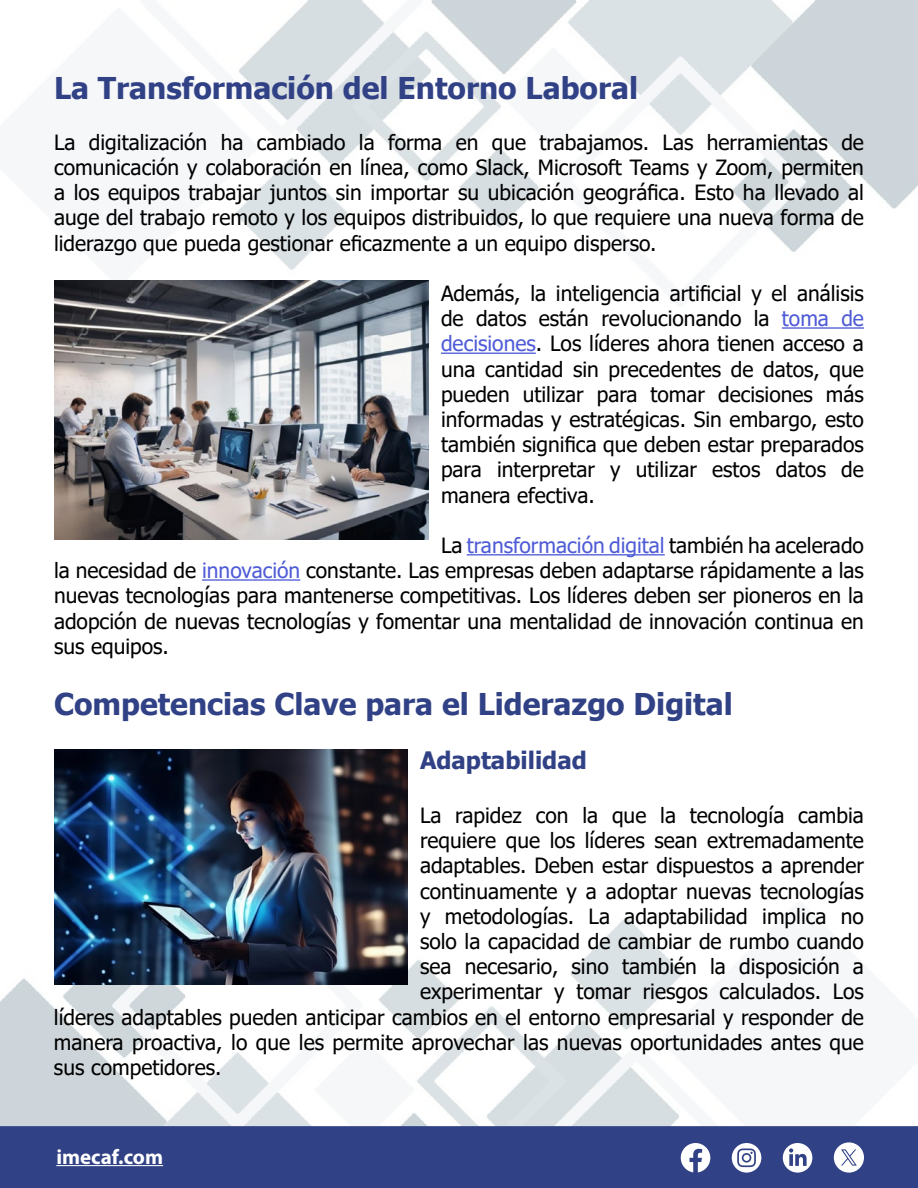
<style>
.page{position:relative;width:918px;height:1188px;background:#fff}
.page>*{position:absolute;margin:0;border:0;box-sizing:border-box;transform-origin:0 0}
.t1{font:700 30px "Tahoma";color:#314185}
.t2{font:700 24px "Tahoma";color:#314185}
.t3{font:21px/25.2px "Tahoma";color:#000;text-align:justify}
.t4{font:700 21px "Myriad Pro";color:#fff}
.s1{color:#4f5cd6}
</style>
<div class="page">
<img style="left:0;top:0;width:918px;height:1126px">
<div style="left:0;top:1126px;width:918px;height:62px;background:#314185;border:2px solid #314185"></div>
<svg style="left:917px;top:1126px;width:1px;height:62px"></svg>
<hr style="left:56px;top:1165px;width:107px;height:1px;background:#fff">
<svg style="left:681px;top:1143px;width:29px;height:29px"></svg>
<svg style="left:732px;top:1143px;width:29px;height:30px"></svg>
<svg style="left:783px;top:1143px;width:29px;height:30px"></svg>
<svg style="left:834px;top:1142px;width:30px;height:31px"></svg>
<hr style="left:782px;top:327px;width:82px;height:2px;background:#4f5cd6">
<hr style="left:441px;top:353px;width:95px;height:1px;background:#4f5cd6">
<hr style="left:467px;top:554px;width:198px;height:1px;background:#4f5cd6">
<hr style="left:202px;top:579px;width:98px;height:2px;background:#4f5cd6">
<img style="left:54px;top:281px;width:375px;height:258px">
<img style="left:55px;top:749px;width:352px;height:236px">
<h1 class="t1" style="left:54px;top:68px;width:586px">La Transformación del Entorno Laboral</h1>
<p class="t3" style="left:54px;top:131px;width:812px">La digitalización ha cambiado la forma en que trabajamos. Las herramientas de comunicación y colaboración en línea, como Slack, Microsoft Teams y Zoom, permiten a los equipos trabajar juntos sin importar su ubicación geográfica. Esto ha llevado al auge del trabajo remoto y los equipos distribuidos, lo que requiere una nueva forma de liderazgo que pueda gestionar eficazmente a un equipo disperso.</p>
<p class="t3" style="left:441px;top:282px;width:425px">Además, la inteligencia artificial y el análisis de datos están revolucionando la <span class="s1">toma de decisiones</span>. Los líderes ahora tienen acceso a una cantidad sin precedentes de datos, que pueden utilizar para tomar decisiones más informadas y estratégicas. Sin embargo, esto también significa que deben estar preparados para interpretar y utilizar estos datos de manera efectiva.</p>
<p class="t3" style="left:54px;top:534px;width:812px;text-indent:387px">La <span class="s1">transformación digital</span> también ha acelerado la necesidad de <span class="s1">innovación</span> constante. Las empresas deben adaptarse rápidamente a las nuevas tecnologías para mantenerse competitivas. Los líderes deben ser pioneros en la adopción de nuevas tecnologías y fomentar una mentalidad de innovación continua en sus equipos.</p>
<h1 class="t1" style="left:54px;top:683px;width:680px">Competencias Clave para el Liderazgo Digital</h1>
<p class="t2" style="left:420px;top:744px;width:168px">Adaptabilidad</p>
<p class="t3" style="left:420px;top:804px;width:446px">La rapidez con la que la tecnología cambia</p>
<p class="t3" style="left:420px;top:829px;width:445px">requiere que los líderes sean extremadamente</p>
<p class="t3" style="left:420px;top:854px;width:445px">adaptables. Deben estar dispuestos a aprender</p>
<p class="t3" style="left:420px;top:880px;width:446px">continuamente y a adoptar nuevas tecnologías</p>
<p class="t3" style="left:420px;top:905px;width:446px">y metodologías. La adaptabilidad implica no</p>
<p class="t3" style="left:420px;top:930px;width:446px">solo la capacidad de cambiar de rumbo cuando</p>
<p class="t3" style="left:420px;top:955px;width:446px">sea necesario, sino también la disposición a</p>
<p class="t3" style="left:420px;top:980px;width:445px">experimentar y tomar riesgos calculados. Los</p>
<p class="t3" style="left:54px;top:1006px;width:812px">líderes adaptables pueden anticipar cambios en el entorno empresarial y responder de</p>
<p class="t3" style="left:54px;top:1031px;width:812px">manera proactiva, lo que les permite aprovechar las nuevas oportunidades antes que</p>
<p class="t3" style="left:54px;top:1056px;width:169px">sus competidores.</p>
<p class="t4" style="left:56px;top:1143px;width:108px">imecaf.com</p>
</div>
